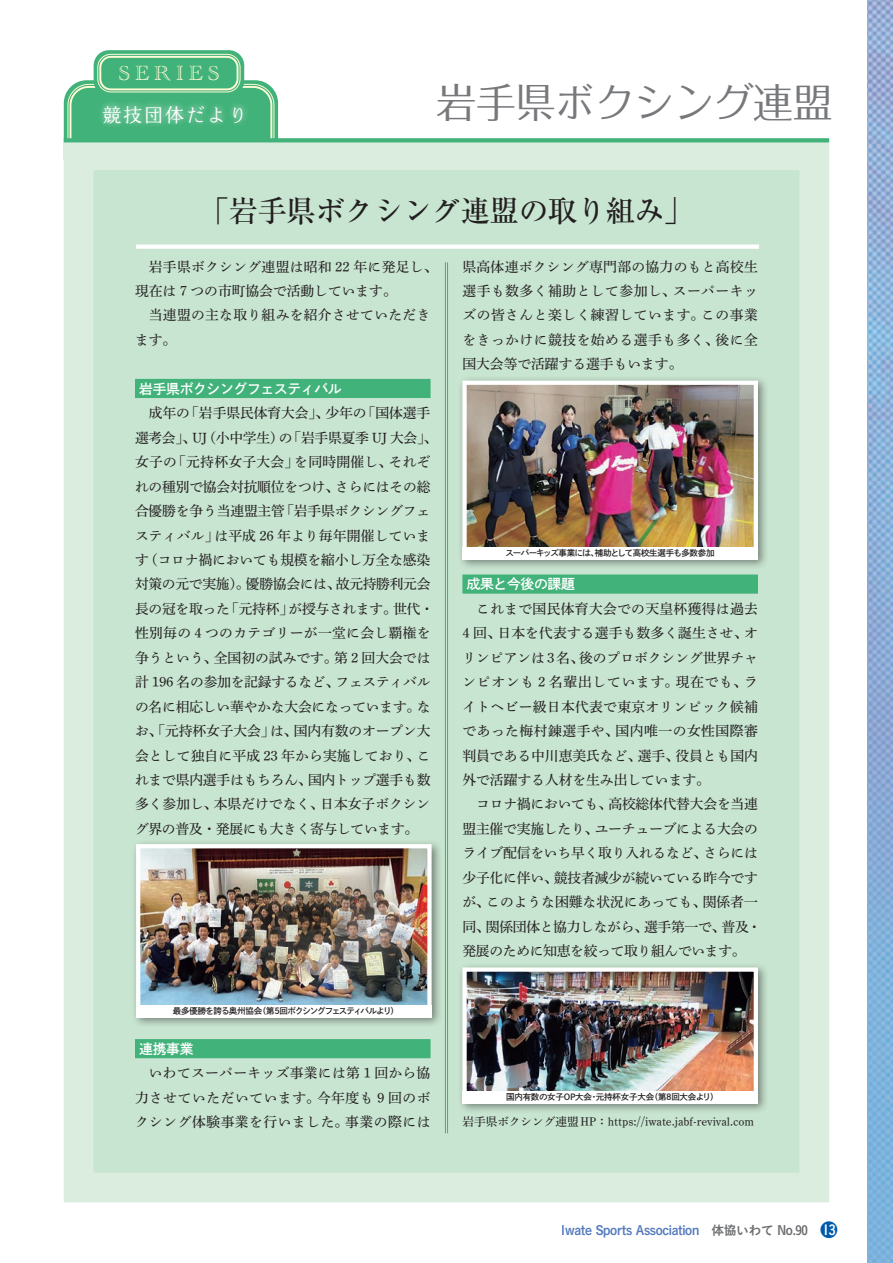
<style>
.page{position:relative;width:893px;height:1263px;background:#fff}
.page>*{position:absolute;margin:0;border:0;box-sizing:border-box;transform-origin:0 0}
.本文{font:40.65px "Folk Pro";letter-spacing:-.025em;color:#76787b}
.本文-2{font:500 29.7px "Ryumin Pro";letter-spacing:-.025em;color:#231f20}
.本文-3{font:21px "Academy Engraved Let Plain";letter-spacing:.25em;color:#fffbd6}
.本文-4{font:19.2px "Kinuta Marumin Yoshino Std N R";letter-spacing:.095em;color:#fff}
.本文-明朝{font:13.8px/24.5px "Shuei Min Pro M";letter-spacing:-.01em;color:#231f20}
.本文_オビ02{font:13.8px "Shuei Go Kin Std B";letter-spacing:-.025em;color:#fff}
.本文-明朝-2{font:13.8px/24.5px "Shuei Min Pro M";letter-spacing:.02em;color:#231f20}
.t1{font:12.75px "Koburina Go Std W6";letter-spacing:-.025em;color:#557bbe}
.本文-明朝-3{font:11.7px "Shuei Min Pro M";letter-spacing:-.005em;color:#231f20}
.t2{font:8.55px "Shuei Go Kin Std B";letter-spacing:-.09em;color:#231f20}
.t3{font:8.55px "Shuei Go Kin Std B";letter-spacing:-.04em;color:#231f20}
.t4{font:8.55px "Shuei Go Kin Std B";letter-spacing:-.075em;color:#231f20}
.s1{color:#6c6d70}
.s2{font-size:19.2px;color:#015aaa}
.s3{font-size:13.8px;color:#fff}
</style>
<div class="page">
<div style="left:64px;top:80px;width:214px;height:100px;background:#41b279;border-radius:23px"></div>
<div style="left:97px;top:99px;width:152px;height:31px;background:#fff;opacity:.75"></div>
<div style="left:64px;top:140px;width:765px;height:1062px;background:#c8e5d1;border:30px solid #daeddf"></div>
<svg style="left:64px;top:138px;width:765px;height:4px;background:#47b47d"></svg>
<div style="left:135px;top:379px;width:296px;height:19px;background:#41b279"></div>
<div style="left:135px;top:1039px;width:296px;height:19px;background:#41b279"></div>
<div style="left:462px;top:574px;width:296px;height:20px;background:#41b279"></div>
<div style="left:136px;top:244px;width:623px;height:5px;background:#fff"></div>
<hr style="left:447px;top:262px;width:1px;height:871px;background:#41b279">
<hr style="left:445px;top:262px;width:1px;height:871px;background:#41b279">
<div style="left:457px;top:962px;width:312px;height:152px;background:#231f20;opacity:.5"></div>
<img style="left:467px;top:972px;width:286px;height:119px">
<div style="left:462px;top:967px;width:296px;height:136px;border:4px solid #fff"></div>
<div style="left:131px;top:839px;width:312px;height:189px;background:#231f20;opacity:.5"></div>
<img style="left:141px;top:849px;width:286px;height:156px">
<div style="left:136px;top:844px;width:296px;height:173px;border:4px solid #fff"></div>
<div style="left:136px;top:1005px;width:296px;height:12px;background:#fff"></div>
<div style="left:457px;top:375px;width:312px;height:195px;background:#231f20;opacity:.5"></div>
<img style="left:467px;top:386px;width:286px;height:161px">
<div style="left:462px;top:381px;width:296px;height:178px;border:4px solid #fff"></div>
<div style="left:462px;top:547px;width:296px;height:12px;background:#fff"></div>
<div style="left:462px;top:1091px;width:296px;height:12px;background:#fff"></div>
<div style="left:94px;top:50px;width:150px;height:46px;background:#41b279;border-radius:15px"></div>
<div style="left:97px;top:54px;width:143px;height:38px;border:1px solid #fffbd6;border-radius:13px"></div>
<div style="left:99px;top:56px;width:139px;height:34px;border:2px solid #fffbd6;border-radius:11px"></div>
<img style="left:867px;top:0;width:26px;height:1263px">
<p class="本文-3" style="left:119px;top:58px;width:102px">SERIES</p>
<p class="本文-4" style="left:102px;top:104px;width:146px">競技団体だより</p>
<p class="本文" style="left:436px;top:68px;width:398px">岩手県ボクシング連盟</p>
<p class="本文-2" style="left:199px;top:187px;width:496px">「岩手県ボクシング連盟の取り組み」</p>
<p class="本文-明朝" style="left:135px;top:254px;width:304px;text-indent:14px">岩手県ボクシング連盟は昭和 22 年に発足し、現在は 7 つの市町協会で活動しています。</p>
<p class="本文-明朝-2" style="left:135px;top:302px;width:297px;text-indent:14px">当連盟の主な取り組みを紹介させていただきます。</p>
<p class="本文_オビ02" style="left:139px;top:379px;width:204px">岩手県ボクシングフェスティバル</p>
<p class="本文-明朝" style="left:135px;top:400px;width:304px;text-indent:14px">成年の「岩手県民体育大会」、少年の「国体選手選考会」、UJ（小中学生）の「岩手県夏季 UJ 大会」、女子の「元持杯女子大会」を同時開催し、それぞれの種別で協会対抗順位をつけ、さらにはその総合優勝を争う当連盟主管「岩手県ボクシングフェスティバル」は平成 26 年より毎年開催しています（コロナ禍においても規模を縮小し万全な感染対策の元で実施）。優勝協会には、故元持勝利元会長の冠を取った「元持杯」が授与されます。世代・性別毎の 4 つのカテゴリーが一堂に会し覇権を争うという、全国初の試みです。第 2 回大会では計 196 名の参加を記録するなど、フェスティバルの名に相応しい華やかな大会になっています。なお、「元持杯女子大会」は、国内有数のオープン大会として独自に平成 23 年から実施しており、これまで県内選手はもちろん、国内トップ選手も数多く参加し、本県だけでなく、日本女子ボクシング界の普及・発展にも大きく寄与しています。</p>
<p class="t2" style="left:173px;top:1005px;width:228px">最多優勝を誇る奥州協会（第5回ボクシングフェスティバルより）</p>
<p class="本文_オビ02" style="left:139px;top:1039px;width:56px">連携事業</p>
<p class="本文-明朝" style="left:135px;top:1060px;width:297px;text-align:justify;text-indent:14px">いわてスーパーキッズ事業には第 1 回から協力させていただいています。今年度も 9 回のボクシング体験事業を行いました。事業の際には</p>
<p class="本文-明朝" style="left:462px;top:254px;width:297px;text-align:justify">県高体連ボクシング専門部の協力のもと高校生選手も数多く補助として参加し、スーパーキッズの皆さんと楽しく練習しています。この事業をきっかけに競技を始める選手も多く、後に全国大会等で活躍する選手もいます。</p>
<p class="t4" style="left:505px;top:547px;width:211px">スーパーキッズ事業には、補助として高校生選手も多数参加</p>
<p class="本文_オビ02" style="left:467px;top:575px;width:110px">成果と今後の課題</p>
<p class="本文-明朝" style="left:462px;top:596px;width:297px;text-align:justify;text-indent:14px">これまで国民体育大会での天皇杯獲得は過去4 回、日本を代表する選手も数多く誕生させ、オリンピアンは 3 名、後のプロボクシング世界チャンピオンも 2 名輩出しています。現在でも、ライトヘビー級日本代表で東京オリンピック候補であった梅村錬選手や、国内唯一の女性国際審判員である中川恵美氏など、選手、役員とも国内外で活躍する人材を生み出しています。</p>
<p class="本文-明朝" style="left:462px;top:791px;width:300px;text-indent:14px">コロナ禍においても、高校総体代替大会を当連盟主催で実施したり、ユーチューブによる大会のライブ配信をいち早く取り入れるなど、さらには少子化に伴い、競技者減少が続いている昨今ですが、このような困難な状況にあっても、関係者一同、関係団体と協力しながら、選手第一で、普及・発展のために知恵を絞って取り組んでいます。</p>
<p class="t3" style="left:506px;top:1091px;width:214px">国内有数の女子OP大会・元持杯女子大会（第8回大会より）</p>
<p class="本文-明朝-3" style="left:462px;top:1113px;width:293px">岩手県ボクシング連盟 HP：https://iwate.jabf-revival.com</p>
<p class="t1" style="left:562px;top:1220px;width:278px">Iwate Sports Association<span class="s1">　体協いわて No.90</span> <span class="s2">●</span><span class="s3">13</span></p>
</div>
